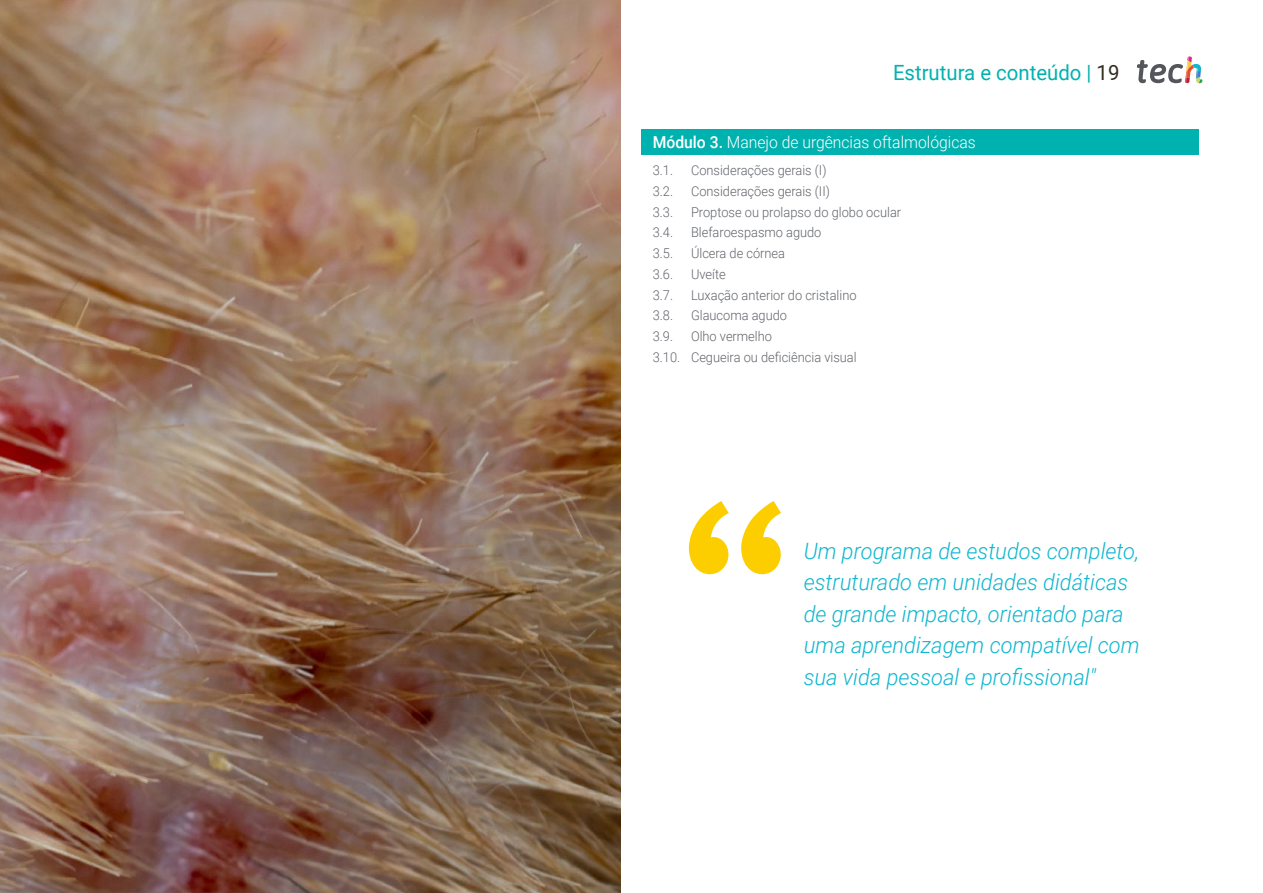
<style>
.page{position:relative;width:1263px;height:893px;background:#fff}
.page>*{position:absolute;margin:0;border:0;box-sizing:border-box;transform-origin:0 0}
.t1{font:italic 300 22.5px/31.5px "Roboto";color:#0fb6cf}
.t2{font:21px "Roboto";color:#00b2af}
.t3{font:300 16.5px "Roboto";color:#fff;scale:.95 1}
.t4{font:300 13.5px/20.7px "Roboto";color:#61646a;scale:.95 1}
.s1{color:#312e20}
.s2{font-weight:500}
</style>
<div class="page">
<div style="left:642px;top:129px;width:557px;height:25px;background:#00b2af"></div>
<svg style="left:689px;top:501px;width:92px;height:73px"></svg>
<img style="left:0;top:0;width:621px;height:893px">
<svg style="left:1137px;top:57px;width:65px;height:27px"></svg>
<h2 class="t2" style="left:893px;top:57px;width:228px">Estrutura e conteúdo | <span class="s1">19</span></h2>
<p class="t3" style="left:653px;top:131px;width:342px"><span class="s2">Módulo 3.</span> Manejo de urgências oftalmológicas</p>
<p class="t4" style="left:653px;top:160px;width:23px">3.1.</p>
<p class="t4" style="left:691px;top:160px;width:144px">Considerações gerais (I)</p>
<p class="t4" style="left:653px;top:180px;width:23px">3.2.</p>
<p class="t4" style="left:691px;top:180px;width:148px">Considerações gerais (II)</p>
<p class="t4" style="left:653px;top:201px;width:23px">3.3.</p>
<p class="t4" style="left:691px;top:201px;width:223px">Proptose ou prolapso do globo ocular</p>
<p class="t4" style="left:653px;top:222px;width:23px">3.4.</p>
<p class="t4" style="left:691px;top:222px;width:139px">Blefaroespasmo agudo</p>
<p class="t4" style="left:653px;top:243px;width:23px">3.5.</p>
<p class="t4" style="left:691px;top:243px;width:101px">Úlcera de córnea</p>
<p class="t4" style="left:653px;top:263px;width:23px">3.6.</p>
<p class="t4" style="left:691px;top:263px;width:38px">Uveíte</p>
<p class="t4" style="left:653px;top:284px;width:23px">3.7.</p>
<p class="t4" style="left:691px;top:284px;width:176px">Luxação anterior do cristalino</p>
<p class="t4" style="left:653px;top:305px;width:23px">3.8.</p>
<p class="t4" style="left:691px;top:305px;width:103px">Glaucoma agudo</p>
<p class="t4" style="left:653px;top:326px;width:23px">3.9.</p>
<p class="t4" style="left:653px;top:326px;width:216px;text-indent:38px">Olho vermelho<br>3.10. Cegueira ou deficiência visual</p>
<h1 class="t1" style="left:804px;top:534px;width:337px">Um programa de estudos completo, estruturado em unidades didáticas de grande impacto, orientado para uma aprendizagem compatível com sua vida pessoal e profissional"</h1>
</div>
